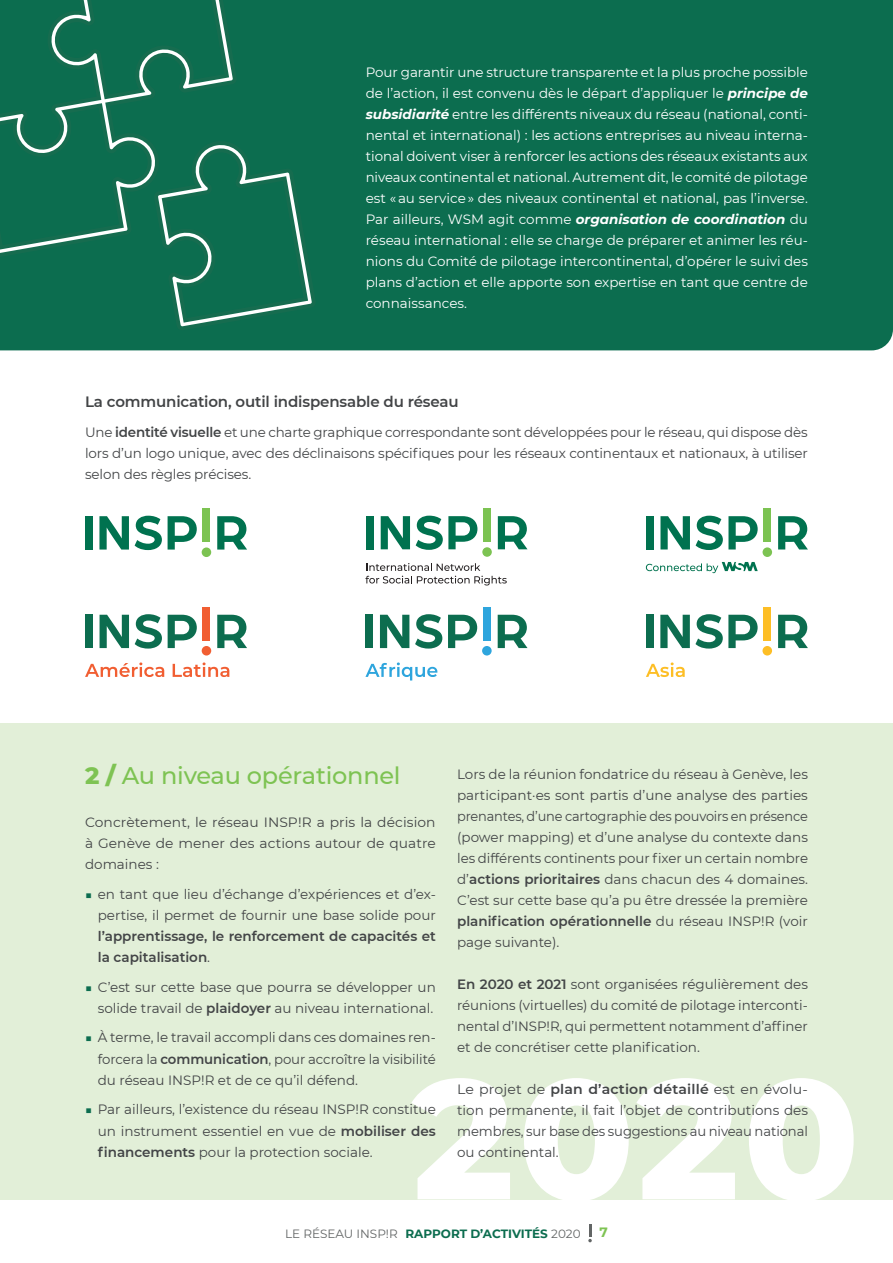
<style>
.page{position:relative;width:893px;height:1263px;background:#fff}
.page>*{position:absolute;margin:0;border:0;box-sizing:border-box;transform-origin:0 0}
.t1{font:500 24px "Montserrat";letter-spacing:-.01em;color:#7ec353}
.t2{font:600 15px "Montserrat";letter-spacing:-.01em;color:#424446}
.t3{font:13.5px/21px "Montserrat";color:#424446;text-align:justify}
.t4{font:13.5px/21px "Montserrat";color:#fff;text-align:justify}
.t5{font:13.5px/21px "Montserrat";color:#424446;text-align:justify;scale:1.04 1}
.t6{font:600 13.5px/21.1px "Montserrat";color:#424446}
.t7{font:700 13.5px "Montserrat";color:#7ec353}
.t8{font:12px "Montserrat";color:#626565}
.s1{font-weight:700;font-style:italic}
.s2{font-weight:600}
.s3{font-weight:800}
.s4{font-size:12px;color:#0c6d4f}
.s5{font-weight:400}
.s6{font-weight:700;color:#0c6d4f}
</style>
<div class="page">
<svg style="left:588px;top:1225px;width:4px;height:17px"></svg>
<div style="left:0;top:723px;width:893px;height:476px;background:#e2efd8"></div>
<div style="left:85px;top:615px;width:7px;height:33px;background:#0c6d4f"></div>
<svg style="left:100px;top:615px;width:29px;height:33px"></svg>
<svg style="left:135px;top:614px;width:27px;height:35px"></svg>
<svg style="left:168px;top:615px;width:29px;height:33px"></svg>
<svg style="left:217px;top:615px;width:30px;height:33px"></svg>
<div style="left:203px;top:607px;width:7px;height:34px;background:#f15e32"></div>
<div style="left:202px;top:646px;width:9px;height:9px;background:#f15e32;border-radius:50%"></div>
<svg style="left:85px;top:662px;width:79px;height:15px"></svg>
<svg style="left:173px;top:662px;width:56px;height:15px"></svg>
<div style="left:366px;top:615px;width:7px;height:33px;background:#0c6d4f"></div>
<svg style="left:380px;top:615px;width:29px;height:33px"></svg>
<svg style="left:415px;top:614px;width:27px;height:35px"></svg>
<svg style="left:448px;top:615px;width:29px;height:33px"></svg>
<svg style="left:498px;top:615px;width:29px;height:33px"></svg>
<div style="left:483px;top:607px;width:7px;height:34px;background:#2ea5dd"></div>
<div style="left:482px;top:646px;width:10px;height:9px;background:#2ea5dd;border-radius:50%"></div>
<svg style="left:365px;top:662px;width:72px;height:18px"></svg>
<div style="left:646px;top:615px;width:7px;height:33px;background:#0c6d4f"></div>
<svg style="left:660px;top:614px;width:98px;height:35px"></svg>
<svg style="left:778px;top:615px;width:30px;height:33px"></svg>
<div style="left:764px;top:607px;width:7px;height:34px;background:#fdbe25"></div>
<div style="left:762px;top:646px;width:10px;height:9px;background:#fdbe25;border-radius:50%"></div>
<svg style="left:646px;top:662px;width:39px;height:15px"></svg>
<div style="left:85px;top:516px;width:7px;height:33px;background:#00724f"></div>
<svg style="left:99px;top:516px;width:30px;height:33px"></svg>
<svg style="left:135px;top:516px;width:27px;height:34px"></svg>
<svg style="left:168px;top:516px;width:29px;height:33px"></svg>
<svg style="left:217px;top:516px;width:30px;height:33px"></svg>
<div style="left:203px;top:509px;width:7px;height:33px;background:#7cc352"></div>
<div style="left:202px;top:547px;width:9px;height:10px;background:#7cc352;border-radius:50%"></div>
<div style="left:366px;top:516px;width:7px;height:33px;background:#00724f"></div>
<svg style="left:381px;top:516px;width:29px;height:33px"></svg>
<svg style="left:416px;top:516px;width:61px;height:34px"></svg>
<svg style="left:498px;top:516px;width:29px;height:33px"></svg>
<div style="left:483px;top:509px;width:8px;height:33px;background:#7cc352"></div>
<div style="left:482px;top:547px;width:10px;height:10px;background:#7cc352;border-radius:50%"></div>
<svg style="left:365px;top:563px;width:142px;height:22px"></svg>
<div style="left:646px;top:516px;width:7px;height:33px;background:#00724f"></div>
<svg style="left:660px;top:516px;width:30px;height:33px"></svg>
<svg style="left:696px;top:516px;width:62px;height:34px"></svg>
<svg style="left:778px;top:516px;width:30px;height:33px"></svg>
<div style="left:764px;top:509px;width:7px;height:33px;background:#7cc352"></div>
<div style="left:763px;top:547px;width:9px;height:10px;background:#7cc352;border-radius:50%"></div>
<svg style="left:646px;top:562px;width:112px;height:11px"></svg>
<svg style="left:411px;top:1078px;width:443px;height:122px;fill:#fff"></svg>
<div style="left:0;top:0;width:893px;height:350px;background:#0c6d4f"></div>
<svg style="left:0;top:0;width:237px;height:258px;background:#1c765a"></svg>
<svg style="left:154px;top:139px;width:162px;height:192px;background:#1f775b"></svg>
<p class="t4" style="left:366px;top:61px;width:444px">Pour garantir une structure transparente et la plus proche possible de l’action, il est convenu dès le départ d’appliquer le <span class="s1">principe de subsidiarité</span> entre les différents niveaux du réseau (national, conti&shy;nental et international) : les actions entreprises au niveau interna&shy;tional doivent viser à renforcer les actions des réseaux existants aux niveaux continental et national. Autrement dit, le comité de pilotage est « au service » des niveaux continental et national, pas l’inverse.<br>Par ailleurs, WSM agit comme <span class="s1">organisation de coordination</span> du réseau international : elle se charge de préparer et animer les réu&shy;nions du Comité de pilotage intercontinental, d’opérer le suivi des plans d’action et elle apporte son expertise en tant que centre de connaissances.</p>
<p class="t2" style="left:85px;top:391px;width:375px">La communication, outil indispensable du réseau</p>
<p class="t3" style="left:85px;top:421px;width:724px">Une <span class="s2">identité visuelle</span> et une charte graphique correspondante sont développées pour le réseau, qui dispose dès lors d’un logo unique, avec des déclinaisons spécifiques pour les réseaux continentaux et nationaux, à utiliser selon des règles précises.</p>
<h1 class="t1" style="left:85px;top:759px;width:317px"><span class="s3">2 /</span> Au niveau opérationnel</h1>
<p class="t3" style="left:85px;top:811px;width:352px">Concrètement, le réseau INSP!R a pris la décision à Genève de mener des actions autour de quatre domaines :</p>
<p class="t3" style="left:85px;top:883px;width:352px;text-align:right"><span class="s4">■</span> en tant que lieu d’échange d’expériences et d’ex&shy;pertise, il permet de fournir une base solide pour</p>
<p class="t6" style="left:98px;top:925px;width:340px">l’apprentissage, le renforcement de capacités et la capitalisation<span class="s5">.</span></p>
<p class="t3" style="left:85px;top:976px;width:352px;text-align:right"><span class="s4">■</span> C’est sur cette base que pourra se développer un solide travail de <span class="s2">plaidoyer</span> au niveau international.</p>
<p class="t3" style="left:98px;top:1026px;width:340px;text-indent:-13px"><span class="s4">■</span> À terme, le travail accompli dans ces domaines ren&shy;forcera la <span class="s2">communication</span>, pour accroître la visibilité du réseau INSP!R et de ce qu’il défend.</p>
<p class="t3" style="left:98px;top:1098px;width:340px;text-indent:-13px"><span class="s4">■</span> Par ailleurs, l’existence du réseau INSP!R constitue un instrument essentiel en vue de <span class="s2">mobiliser des financements</span> pour la protection sociale.</p>
<p class="t3" style="left:457px;top:763px;width:352px">Lors de la réunion fondatrice du réseau à Genève, les participant·es sont partis d’une analyse des parties prenantes, d’une cartographie des pouvoirs en présence (power mapping) et d’une analyse du contexte dans les différents continents pour fixer un certain nombre d’<span class="s2">actions prioritaires</span> dans chacun des 4 domaines.<br>C’est sur cette base qu’a pu être dressée la première <span class="s2">planification opérationnelle</span> du réseau INSP!R (voir page suivante).</p>
<p class="t3" style="left:457px;top:973px;width:352px"><span class="s2">En 2020 et 2021</span> sont organisées régulièrement des réunions (virtuelles) du comité de pilotage interconti&shy;nental d’INSP!R, qui permettent notamment d’affiner et de concrétiser cette planification.</p>
<p class="t5" style="left:457px;top:1078px;width:339px">Le projet de <span class="s2">plan d’action détaillé</span> est en évolu&shy;tion permanente, il fait l’objet de contributions des membres, sur base des suggestions au niveau national ou continental.</p>
<p class="t8" style="left:285px;top:1225px;width:297px">LE RÉSEAU INSP!R <span class="s6">RAPPORT D’ACTIVITÉS</span> 2020</p>
<p class="t7" style="left:599px;top:1222px;width:10px">7</p>
</div>
